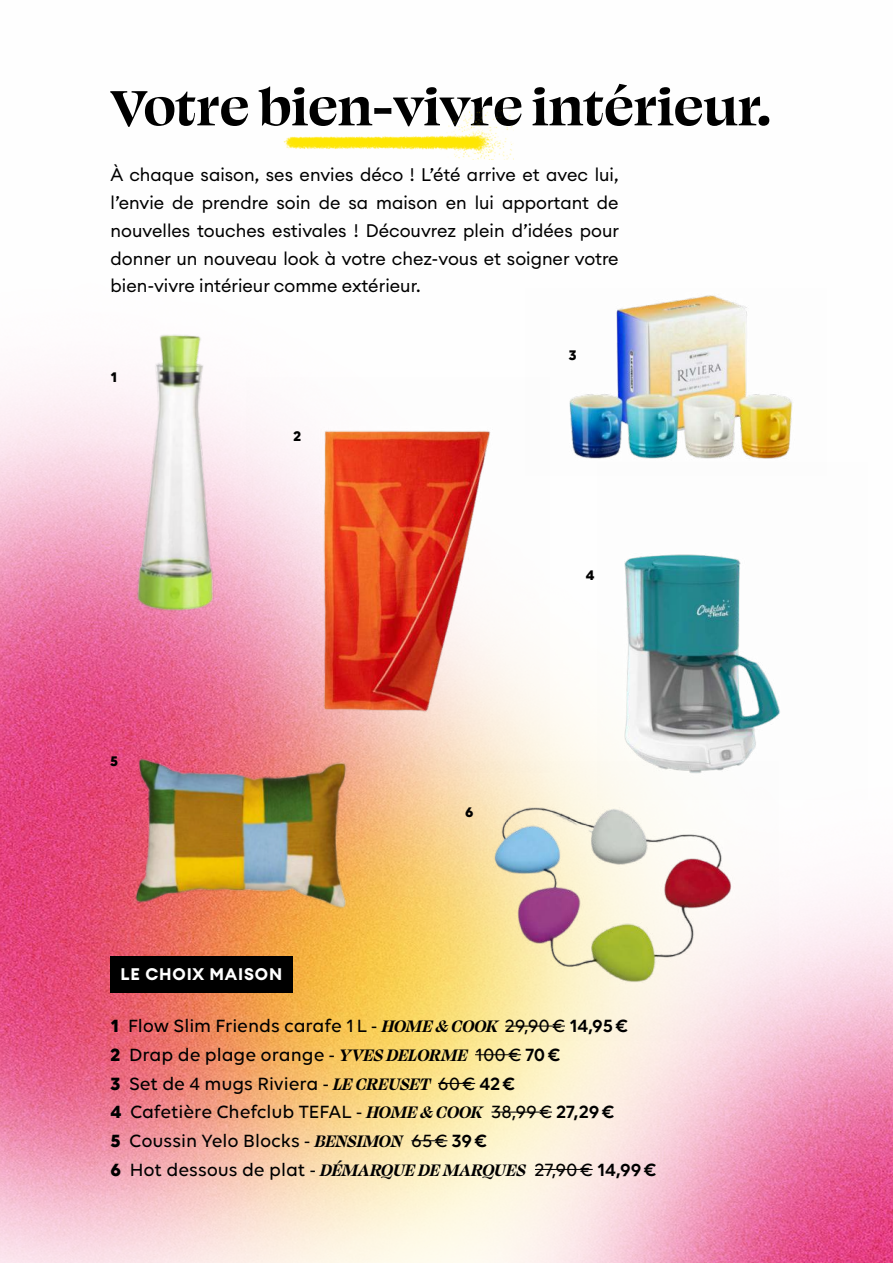
<style>
.page{position:relative;width:893px;height:1263px;background:#fff}
.page>*{position:absolute;margin:0;border:0;box-sizing:border-box;transform-origin:0 0}
.t1{font:700 57px "Swear Display";color:#000}
.t2{font:500 19.05px/28.7px "Volte";letter-spacing:-.005em;color:#000}
.t3{font:18px/27.8px "Euclid Circular A";color:#000;text-align:justify}
.t4{font:700 16.65px "Euclid Circular A";letter-spacing:.05em;color:#fff}
.t5{font:700 15px "Volte";color:#000}
.s1{font-weight:700}
.s2{font-family:"Swear Display";font-weight:700;font-style:italic}
.s3{font-weight:600}
</style>
<div class="page">
<img style="left:0;top:129px;width:893px;height:1134px">
<hr style="left:475px;top:1054px;width:46px;height:1px;background:#000">
<hr style="left:438px;top:1083px;width:37px;height:1px;background:#000">
<hr style="left:491px;top:1111px;width:61px;height:1px;background:#000">
<hr style="left:411px;top:1140px;width:36px;height:1px;background:#000">
<hr style="left:535px;top:1169px;width:58px;height:1px;background:#000">
<div style="left:111px;top:957px;width:182px;height:36px;background:#000"></div>
<img style="left:283px;top:110px;width:230px;height:50px">
<img style="left:597px;top:462px;width:271px;height:338px">
<img style="left:93px;top:307px;width:183px;height:327px">
<img style="left:100px;top:715px;width:292px;height:230px">
<img style="left:448px;top:762px;width:330px;height:278px">
<img style="left:525px;top:289px;width:301px;height:186px">
<img style="left:247px;top:377px;width:303px;height:396px">
<h1 class="t1" style="left:111px;top:70px;width:661px">Votre bien-vivre intérieur.</h1>
<p class="t3" style="left:111px;top:161px;width:510px">À chaque saison, ses envies déco ! L’été arrive et avec lui, l’envie de prendre soin de sa maison en lui apportant de nouvelles touches estivales ! Découvrez plein d’idées pour donner un nouveau look à votre chez-vous et soigner votre bien-vivre intérieur comme extérieur.</p>
<p class="t5" style="left:111px;top:368px;width:8px">1</p>
<p class="t5" style="left:293px;top:427px;width:9px">2</p>
<p class="t5" style="left:110px;top:752px;width:9px">5</p>
<p class="t4" style="left:121px;top:963px;width:163px">LE CHOIX MAISON</p>
<p class="t5" style="left:465px;top:803px;width:10px">6</p>
<p class="t5" style="left:569px;top:346px;width:9px">3</p>
<p class="t5" style="left:586px;top:566px;width:10px">4</p>
<p class="t2" style="left:111px;top:1011px;width:547px"><span class="s1">1</span> Flow Slim Friends carafe 1L - <span class="s2">HOME &amp; COOK</span> 29,90€ <span class="s3">14,95€<br></span><span class="s1">2</span> Drap de plage orange - <span class="s2">YVES DELORME</span> 100€ <span class="s3">70€<br></span><span class="s1">3</span> Set de 4 mugs Riviera - <span class="s2">LE CREUSET</span> 60€ <span class="s3">42€<br></span><span class="s1">4</span> Cafetière Chefclub TEFAL - <span class="s2">HOME &amp; COOK</span> 38,99€ <span class="s3">27,29€<br></span><span class="s1">5</span> Coussin Yelo Blocks - <span class="s2">BENSIMON</span> 65€ <span class="s3">39€<br></span><span class="s1">6</span> Hot dessous de plat - <span class="s2">DÉMARQUE DE MARQUES</span> 27,90€ <span class="s3">14,99€</span></p>
</div>
